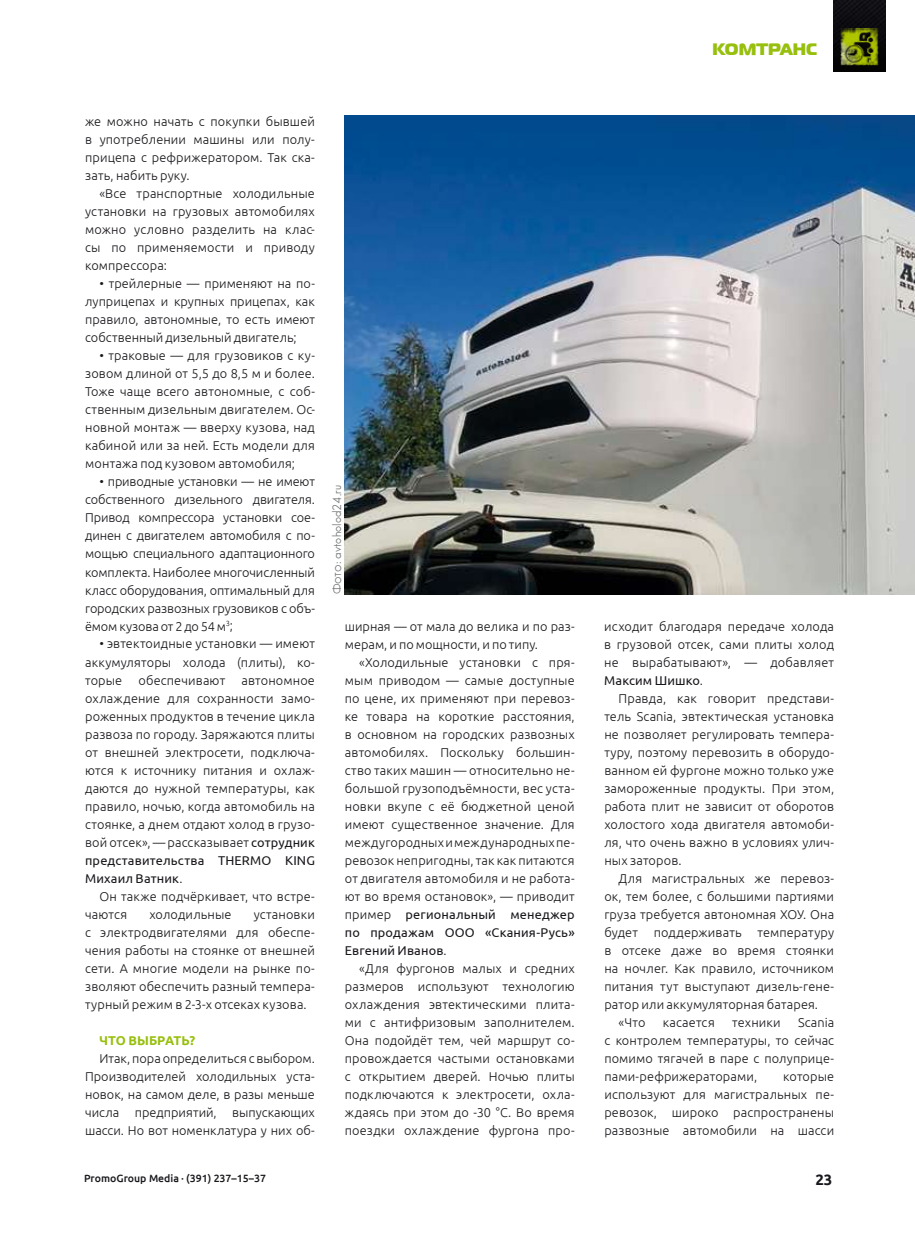
<style>
.page{position:relative;width:915px;height:1234px;background:#fff}
.page>*{position:absolute;margin:0;border:0;box-sizing:border-box;transform-origin:0 0}
.t1{font:16.5px "ft 40";color:#97bf0d}
.t2{font:700 15px "Ubuntu";color:#1a171c}
.t3{font:300 12.75px/18px "Ubuntu";letter-spacing:.01em;color:#1a171c;text-align:justify}
.t4{font:700 12.75px "Ubuntu";color:#97bf0d}
.t5{font:12px "Glasnost Light FWF";letter-spacing:.01em;color:#707172}
.t6{font:500 10.5px "Ubuntu";color:#1a171c}
.s1{font-weight:400}
</style>
<div class="page">
<img style="left:833px;top:0;width:52px;height:72px">
<img style="left:839px;top:28px;width:39px;height:38px">
<img style="left:345px;top:116px;width:569px;height:478px">
<p class="t3" style="left:85px;top:112px;width:231px">же можно начать с покупки бывшей в употреблении машины или полу&shy;прицепа с рефрижератором. Так ска&shy;зать, набить руку.</p>
<p class="t3" style="left:85px;top:184px;width:231px;text-indent:14px">«Все транспортные холодильные установки на грузовых автомобилях можно условно разделить на клас&shy;сы по применяемости и приводу компрессора:</p>
<p class="t3" style="left:85px;top:274px;width:231px;text-indent:14px">• трейлерные — применяют на по&shy;луприцепах и крупных прицепах, как правило, автономные, то есть имеют собственный дизельный двигатель;</p>
<p class="t3" style="left:85px;top:346px;width:231px;text-indent:14px">• траковые — для грузовиков с ку&shy;зовом длиной от 5,5 до 8,5 м и более.<br>Тоже чаще всего автономные, с соб&shy;ственным дизельным двигателем. Ос&shy;новной монтаж — вверху кузова, над кабиной или за ней. Есть модели для монтажа под кузовом автомобиля;</p>
<p class="t3" style="left:85px;top:472px;width:231px;text-indent:14px">• приводные установки — не имеют собственного дизельного двигателя.<br>Привод компрессора установки сое&shy;динен с двигателем автомобиля с по&shy;мощью специального адаптационного комплекта. Наиболее многочисленный класс оборудования, оптимальный для городских развозных грузовиков с объ&shy;ёмом кузова от 2 до 54 м<sup>3</sup>;</p>
<p class="t3" style="left:85px;top:634px;width:231px;text-indent:14px">• эвтектоидные установки — имеют аккумуляторы холода (плиты), ко&shy;торые</p>
<p class="t3" style="left:138px;top:670px;width:88px">обеспечивают</p>
<p class="t3" style="left:85px;top:670px;width:231px;text-indent:156px">автономное охлаждение для сохранности замо&shy;роженных продуктов в течение цикла развоза по городу. Заряжаются плиты от внешней электросети, подключа&shy;ются к источнику питания и охлаж&shy;даются до нужной температуры, как правило, ночью, когда автомобиль на стоянке, а днем отдают холод в грузо&shy;вой отсек», — рассказывает <span class="s1">сотрудник представительства THERMO KING Михаил Ватник</span>.</p>
<p class="t3" style="left:85px;top:886px;width:231px;text-indent:14px">Он также подчёркивает, что встре&shy;чаются</p>
<p class="t3" style="left:85px;top:904px;width:231px;text-indent:168px">установки с электродвигателями для обеспе&shy;чения работы на стоянке от внешней сети. А многие модели на рынке по&shy;зволяют обеспечить разный темпера&shy;турный режим в 2-3-х отсеках кузова.</p>
<p class="t4" style="left:99px;top:1032px;width:97px">ЧТО ВЫБРАТЬ?</p>
<p class="t3" style="left:85px;top:1048px;width:231px;text-indent:14px">Итак, пора определиться с выбором.<br>Производителей холодильных уста&shy;новок, на самом деле, в разы меньше числа предприятий, выпускающих шасси. Но вот номенклатура у них об-</p>
<p class="t3" style="left:149px;top:904px;width:84px">холодильные</p>
<p class="t5" style="left:330px;top:594px;width:111px;rotate:-90deg">Фото: avtoholod24.ru</p>
<p class="t3" style="left:345px;top:616px;width:231px">ширная — от мала до велика и по раз&shy;мерам, и по мощности, и по типу.</p>
<p class="t3" style="left:345px;top:652px;width:231px;text-indent:14px">«Холодильные установки с пря&shy;мым приводом — самые доступные по цене, их применяют при перевоз&shy;ке товара на короткие расстояния, в основном на городских развозных автомобилях. Поскольку большин&shy;ство таких машин — относительно не&shy;большой грузоподъёмности, вес уста&shy;новки вкупе с её бюджетной ценой имеют существенное значение. Для междугородных и международных пе&shy;ревозок непригодны, так как питаются от двигателя автомобиля и не работа&shy;ют во время остановок», — приводит пример <span class="s1">региональный менеджер по продажам ООО «Скания-Русь» Евгений Иванов</span>.</p>
<p class="t3" style="left:345px;top:958px;width:231px;text-indent:14px">«Для фургонов малых и средних размеров используют технологию охлаждения эвтектическими плита&shy;ми с антифризовым заполнителем.<br>Она подойдёт тем, чей маршрут со&shy;провождается частыми остановками с открытием дверей. Ночью плиты подключаются к электросети, охла&shy;ждаясь при этом до -30 °C. Во время поездки охлаждение фургона про-</p>
<p class="t1" style="left:712px;top:38px;width:106px">КОМТРАНС</p>
<p class="t3" style="left:604px;top:616px;width:231px">исходит благодаря передаче холода в грузовой отсек, сами плиты холод не вырабатывают», — добавляет <span class="s1">Максим Шишко</span>.</p>
<p class="t3" style="left:604px;top:688px;width:231px;text-indent:14px">Правда, как говорит представи&shy;тель Scania, эвтектическая установка не позволяет регулировать темпера&shy;туру, поэтому перевозить в оборудо&shy;ванном ей фургоне можно только уже замороженные продукты. При этом, работа плит не зависит от оборотов холостого хода двигателя автомоби&shy;ля, что очень важно в условиях улич&shy;ных заторов.</p>
<p class="t3" style="left:618px;top:868px;width:217px">Для магистральных же перевоз-</p>
<p class="t3" style="left:604px;top:886px;width:231px">ок, тем более, с большими партиями</p>
<p class="t3" style="left:604px;top:904px;width:231px">груза требуется автономная ХОУ. Она</p>
<p class="t3" style="left:604px;top:922px;width:231px">будет поддерживать температуру</p>
<p class="t3" style="left:604px;top:940px;width:231px">в отсеке даже во время стоянки</p>
<p class="t3" style="left:604px;top:958px;width:231px">на ночлег. Как правило, источником</p>
<p class="t3" style="left:604px;top:976px;width:231px">питания тут выступают дизель-гене-</p>
<p class="t3" style="left:604px;top:994px;width:215px">ратор или аккумуляторная батарея.</p>
<p class="t3" style="left:618px;top:1012px;width:28px">«Что</p>
<p class="t3" style="left:662px;top:1012px;width:53px">касается</p>
<p class="t3" style="left:731px;top:1012px;width:50px">техники</p>
<p class="t3" style="left:604px;top:1012px;width:231px;text-indent:193px">Scania c контролем температуры, то сейчас помимо тягачей в паре с полуприце&shy;пами-рефрижераторами,</p>
<p class="t3" style="left:604px;top:1066px;width:231px;text-indent:179px">которые используют для магистральных пе&shy;ревозок, широко распространены развозные автомобили на шасси</p>
<p class="t6" style="left:84px;top:1171px;width:183px">PromoGroup Media · (391) 237–15–37</p>
<p class="t2" style="left:815px;top:1169px;width:19px">23</p>
</div>
